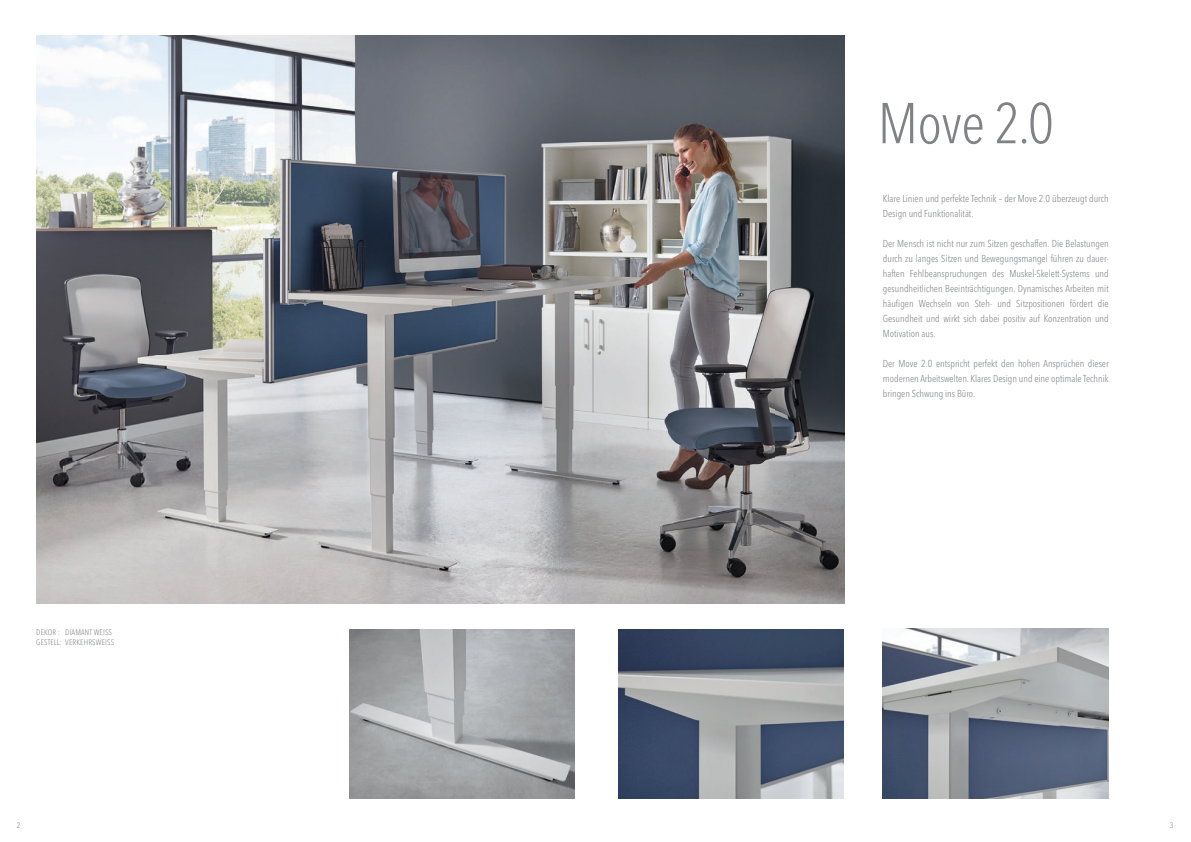
<style>
.page{position:relative;width:1191px;height:842px;background:#fff}
.page>*{position:absolute;margin:0;border:0;box-sizing:border-box;transform-origin:0 0}
.t1{font:300 condensed 57px "Avenir Next LT Pro";color:#808285}
.t2{font:300 condensed 10px/15px "Avenir Next LT Pro";color:#808285;text-align:justify}
.t3{font:300 condensed 8px/9.6px "Avenir Next LT Pro";letter-spacing:.02em;color:#808285}
.t4{font:300 condensed 7.9px "Avenir Next LT Pro";color:#808285}
</style>
<div class="page">
<img style="left:36px;top:36px;width:808px;height:568px">
<img style="left:349px;top:630px;width:225px;height:168px">
<img style="left:618px;top:630px;width:225px;height:168px">
<img style="left:882px;top:629px;width:226px;height:169px">
<h1 class="t1" style="left:878px;top:89px;width:178px">Move 2.0</h1>
<p class="t3" style="left:36px;top:628px;width:79px">DEKOR : DIAMANT WEISS<br>GESTELL: VERKEHRSWEISS</p>
<p class="t2" style="left:883px;top:191px;width:227px">Klare Linien und perfekte Technik – der Move 2.0 überzeugt durch<br>Design und Funktionalität.</p>
<p class="t2" style="left:883px;top:236px;width:227px">Der Mensch ist nicht nur zum Sitzen geschaffen. Die Belastungen durch zu langes Sitzen und Bewegungsmangel führen zu dauer&shy;haften Fehlbeanspruchungen des Muskel-Skelett-Systems und gesundheitlichen Beeinträchtigungen. Dynamisches Arbeiten mit häufigen Wechseln von Steh- und Sitzpositionen fördert die Gesundheit und wirkt sich dabei positiv auf Konzentration und Motivation aus.</p>
<p class="t2" style="left:883px;top:356px;width:227px">Der Move 2.0 entspricht perfekt den hohen Ansprüchen dieser modernen Arbeitswelten. Klares Design und eine optimale Technik bringen Schwung ins Büro.</p>
<p class="t4" style="left:17px;top:820px;width:5px">2</p>
<p class="t4" style="left:1169px;top:820px;width:5px">3</p>
</div>
